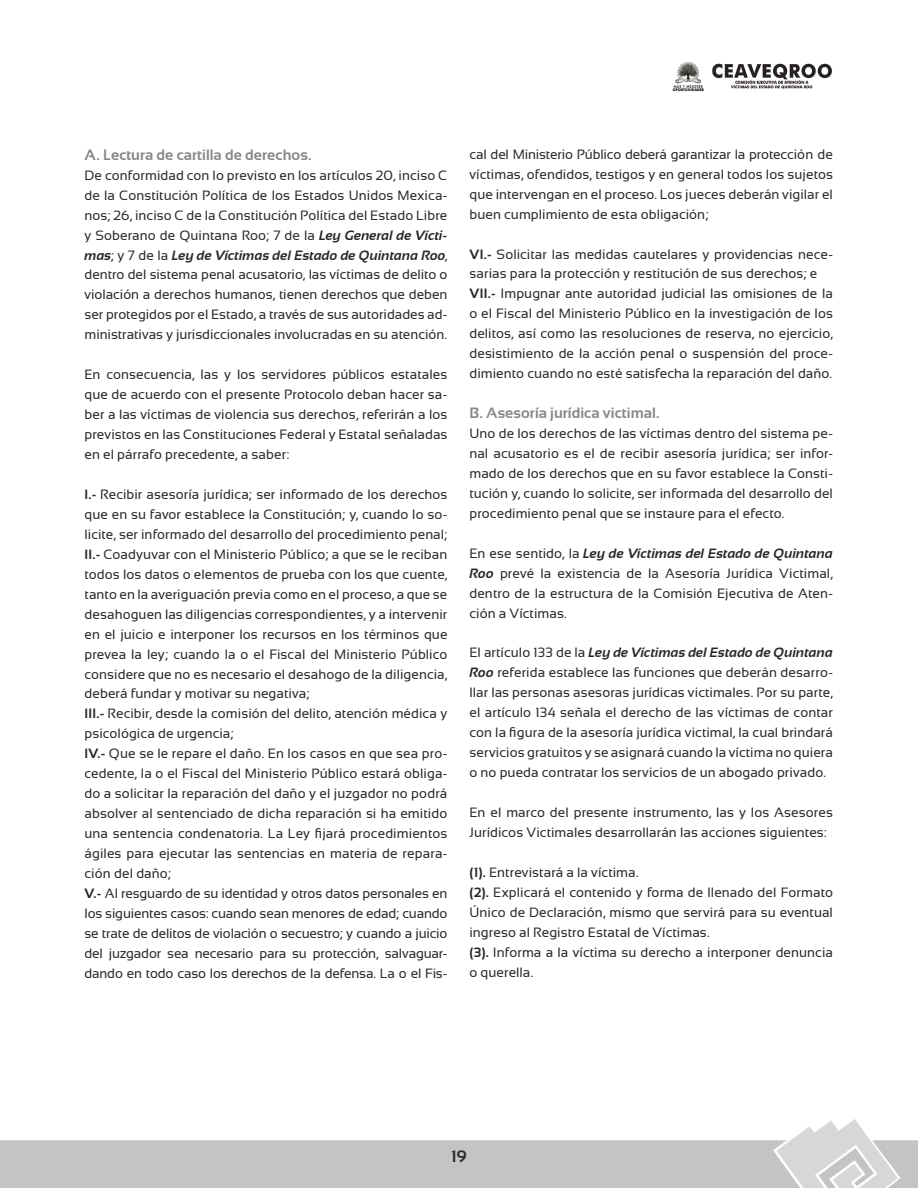
<style>
.page{position:relative;width:918px;height:1188px;background:#fff}
.page>*{position:absolute;margin:0;border:0;box-sizing:border-box;transform-origin:0 0}
.t1{font:700 16.5px "Sansation";color:#292829}
.t2{font:700 15px "Sansation";letter-spacing:.005em;color:#86888b}
.t3{font:13.5px/20px "Sansation";letter-spacing:.005em;color:#292829;text-align:justify}
.s1{font-weight:700;font-style:italic}
.s2{font-weight:700}
</style>
<div class="page">
<img style="left:0;top:1119px;width:918px;height:69px">
<img style="left:672px;top:61px;width:161px;height:31px">
<p class="t2" style="left:84px;top:146px;width:229px">A. Lectura de cartilla de derechos.</p>
<p class="t3" style="left:84px;top:165px;width:364px">De conformidad con lo previsto en los artículos 20, inciso C de la Constitución Política de los Estados Unidos Mexica&shy;nos; 26, inciso C de la Constitución Política del Estado Libre y Soberano de Quintana Roo; 7 de la <span class="s1">Ley General de Vícti&shy;mas</span>; y 7 de la <span class="s1">Ley de Víctimas del Estado de Quintana Roo</span>, dentro del sistema penal acusatorio, las víctimas de delito o violación a derechos humanos, tienen derechos que deben ser protegidos por el Estado, a través de sus autoridades ad&shy;ministrativas y jurisdiccionales involucradas en su atención.</p>
<p class="t3" style="left:84px;top:365px;width:364px">En consecuencia, las y los servidores públicos estatales que de acuerdo con el presente Protocolo deban hacer sa&shy;ber a las víctimas de violencia sus derechos, referirán a los previstos en las Constituciones Federal y Estatal señaladas en el párrafo precedente, a saber:</p>
<p class="t3" style="left:84px;top:484px;width:364px;text-align:left"><span class="s2">I.-</span> Recibir asesoría jurídica; ser informado de los derechos que en su favor establece la Constitución; y, cuando lo so&shy;licite, ser informado del desarrollo del procedimiento penal; <span class="s2">II.-</span> Coadyuvar con el Ministerio Público; a que se le reciban todos los datos o elementos de prueba con los que cuente, tanto en la averiguación previa como en el proceso, a que se desahoguen las diligencias correspondientes, y a intervenir en el juicio e interponer los recursos en los términos que prevea la ley; cuando la o el Fiscal del Ministerio Público considere que no es necesario el desahogo de la diligencia, deberá fundar y motivar su negativa;<br><span class="s2">III.-</span> Recibir, desde la comisión del delito, atención médica y psicológica de urgencia;<br><span class="s2">IV.-</span> Que se le repare el daño. En los casos en que sea pro&shy;cedente, la o el Fiscal del Ministerio Público estará obliga&shy;do a solicitar la reparación del daño y el juzgador no podrá absolver al sentenciado de dicha reparación si ha emitido una sentencia condenatoria. La Ley fijará procedimientos ágiles para ejecutar las sentencias en materia de repara&shy;ción del daño;<br><span class="s2">V.-</span> Al resguardo de su identidad y otros datos personales en los siguientes casos: cuando sean menores de edad; cuando se trate de delitos de violación o secuestro; y cuando a juicio del juzgador sea necesario para su protección, salvaguar&shy;dando en todo caso los derechos de la defensa. La o el Fis-</p>
<p class="t3" style="left:469px;top:144px;width:365px">cal del Ministerio Público deberá garantizar la protección de víctimas, ofendidos, testigos y en general todos los sujetos que intervengan en el proceso. Los jueces deberán vigilar el buen cumplimiento de esta obligación;</p>
<p class="t3" style="left:469px;top:244px;width:365px;text-align:left"><span class="s2">VI.-</span> Solicitar las medidas cautelares y providencias nece&shy;sarias para la protección y restitución de sus derechos; e <span class="s2">VII.-</span> Impugnar ante autoridad judicial las omisiones de la o el Fiscal del Ministerio Público en la investigación de los delitos, así como las resoluciones de reserva, no ejercicio, desistimiento de la acción penal o suspensión del proce&shy;dimiento cuando no esté satisfecha la reparación del daño.</p>
<p class="t2" style="left:469px;top:404px;width:192px">B. Asesoría jurídica victimal.</p>
<p class="t3" style="left:469px;top:423px;width:365px">Uno de los derechos de las víctimas dentro del sistema pe&shy;nal acusatorio es el de recibir asesoría jurídica; ser infor&shy;mado de los derechos que en su favor establece la Consti&shy;tución y, cuando lo solicite, ser informada del desarrollo del procedimiento penal que se instaure para el efecto.</p>
<p class="t3" style="left:469px;top:543px;width:365px">En ese sentido, la <span class="s1">Ley de Víctimas del Estado de Quintana Roo</span> prevé la existencia de la Asesoría Jurídica Victimal, dentro de la estructura de la Comisión Ejecutiva de Aten&shy;ción a Víctimas.</p>
<p class="t3" style="left:469px;top:643px;width:365px">El artículo 133 de la <span class="s1">Ley de Víctimas del Estado de Quintana Roo</span> referida establece las funciones que deberán desarro&shy;llar las personas asesoras jurídicas victimales. Por su parte, el artículo 134 señala el derecho de las víctimas de contar con la figura de la asesoría jurídica victimal, la cual brindará servicios gratuitos y se asignará cuando la víctima no quiera o no pueda contratar los servicios de un abogado privado.</p>
<p class="t3" style="left:469px;top:802px;width:365px">En el marco del presente instrumento, las y los Asesores<br>Jurídicos Victimales desarrollarán las acciones siguientes:</p>
<p class="t3" style="left:469px;top:862px;width:365px;text-align:left"><span class="s2">(1).</span> Entrevistará a la víctima.<br><span class="s2">(2).</span> Explicará el contenido y forma de llenado del Formato Único de Declaración, mismo que servirá para su eventual ingreso al Registro Estatal de Víctimas.<br><span class="s2">(3).</span> Informa a la víctima su derecho a interponer denuncia o querella.</p>
<p class="t1" style="left:451px;top:1147px;width:17px">19</p>
</div>
